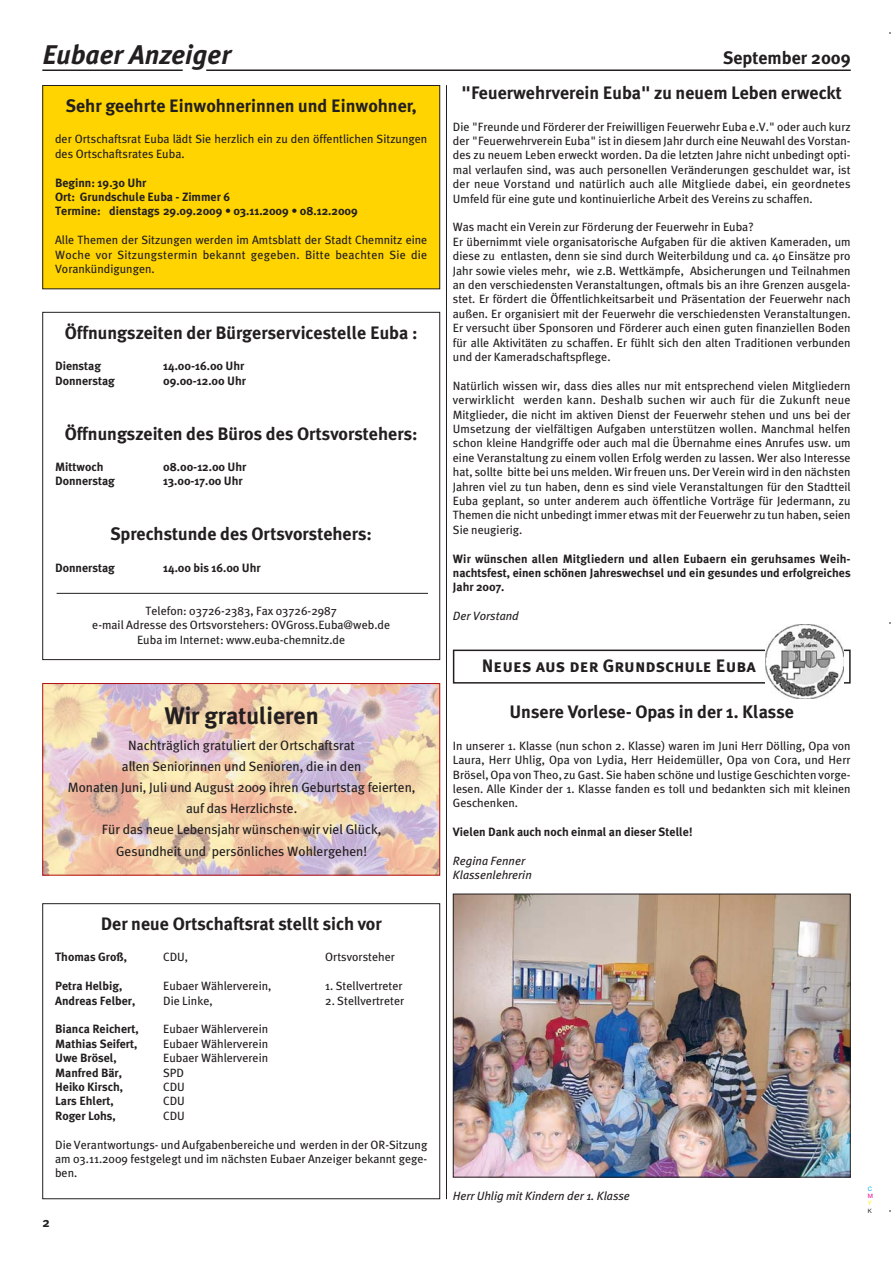
<style>
.page{position:relative;width:893px;height:1263px;background:#fff}
.page>*{position:absolute;margin:0;border:0;box-sizing:border-box;transform-origin:0 0}
.t1{font:italic 700 27px "Meta Plus";color:#231f20}
.t2{font:700 24px "Meta Plus";color:#231f20}
.t3{font:700 18px "Meta Plus";color:#231f20}
.t4{font:18px "Meta Plus Bold Caps";color:#231f20}
.t5{font:13.5px/21.1px "Meta Plus";color:#231f20;text-align:center}
.t6{font:700 13.5px "Meta Plus";color:#231f20}
.t7{font:12px/14.4px "Meta Plus";color:#231f20;text-align:justify}
.t8{font:700 12px/14.4px "Meta Plus";color:#231f20}
.t9{font:italic 12px/14.4px "Meta Plus";color:#231f20}
.t10{font:6px "Helvetica Neue";color:#00adef}
.t11{font:6px "Helvetica Neue";color:#ec008c}
.t12{font:6px "Helvetica Neue";color:#fff200}
.t13{font:6px "Helvetica Neue";color:#231f20}
</style>
<div class="page">
<svg style="left:42px;top:312px;width:398px;height:348px"></svg>
<hr style="left:42px;top:69px;width:141px;height:2px;background:#231f20">
<hr style="left:206px;top:69px;width:644px;height:2px;background:#231f20">
<hr style="left:446px;top:85px;width:1px;height:1114px;background:#231f20">
<div style="left:453px;top:650px;width:397px;height:34px;border:2px solid #231f20"></div>
<img style="left:766px;top:624px;width:77px;height:75px">
<img style="left:44px;top:685px;width:394px;height:189px">
<div style="left:42px;top:683px;width:398px;height:193px;border:1px solid #b01016"></div>
<div style="left:43px;top:85px;width:396px;height:204px;background:#ffd400"></div>
<div style="left:42px;top:85px;width:398px;height:204px;border:1px solid #231f20"></div>
<div style="left:42px;top:903px;width:398px;height:296px;border:1px solid #231f20"></div>
<img style="left:455px;top:896px;width:393px;height:280px">
<div style="left:453px;top:894px;width:397px;height:284px;border:1px solid #231f20"></div>
<h1 class="t1" style="left:42px;top:43px;width:190px">Eubaer Anzeiger</h1>
<h3 class="t3" style="left:723px;top:51px;width:129px">September 2009</h3>
<h3 class="t3" style="left:66px;top:98px;width:352px">Sehr geehrte Einwohnerinnen und Einwohner,</h3>
<p class="t7" style="left:55px;top:133px;width:374px">der Ortschaftsrat Euba lädt Sie herzlich ein zu den öffentlichen Sitzungen des Ortschaftsrates Euba.</p>
<p class="t8" style="left:55px;top:176px;width:304px">Beginn: 19.30 Uhr<br>Ort: Grundschule Euba - Zimmer 6<br>Termine: dienstags 29.09.2009 • 03.11.2009 • 08.12.2009</p>
<p class="t7" style="left:55px;top:233px;width:374px">Alle Themen der Sitzungen werden im Amtsblatt der Stadt Chemnitz eine Woche vor Sitzungstermin bekannt gegeben. Bitte beachten Sie die Vorankündigungen.</p>
<h3 class="t3" style="left:65px;top:325px;width:354px">Öffnungszeiten der Bürgerservicestelle Euba :</h3>
<p class="t8" style="left:55px;top:359px;width:48px">Dienstag</p>
<p class="t8" style="left:163px;top:359px;width:83px">14.00-16.00 Uhr</p>
<p class="t8" style="left:55px;top:374px;width:61px">Donnerstag</p>
<p class="t8" style="left:163px;top:374px;width:84px">09.00-12.00 Uhr</p>
<h3 class="t3" style="left:65px;top:426px;width:354px">Öffnungszeiten des Büros des Ortsvorstehers:</h3>
<p class="t8" style="left:55px;top:460px;width:50px">Mittwoch</p>
<p class="t8" style="left:163px;top:460px;width:85px">08.00-12.00 Uhr</p>
<p class="t8" style="left:55px;top:475px;width:61px">Donnerstag</p>
<p class="t8" style="left:163px;top:475px;width:81px">13.00-17.00 Uhr</p>
<h3 class="t3" style="left:110px;top:527px;width:263px">Sprechstunde des Ortsvorstehers:</h3>
<p class="t8" style="left:55px;top:561px;width:61px">Donnerstag</p>
<p class="t8" style="left:163px;top:561px;width:99px">14.00 bis 16.00 Uhr</p>
<p class="t7" style="left:92px;top:604px;width:299px;text-align:center">Telefon: 03726-2383, Fax 03726-2987<br>e-mail Adresse des Ortsvorstehers: OVGross.Euba@web.de<br>Euba im Internet: www.euba-chemnitz.de</p>
<h2 class="t2" style="left:164px;top:706px;width:156px">Wir gratulieren</h2>
<p class="t5" style="left:68px;top:735px;width:349px">Nachträglich gratuliert der Ortschaftsrat<br>allen Seniorinnen und Senioren, die in den<br>Monaten Juni, Juli und August 2009 ihren Geburtstag feierten, auf das Herzlichste.<br>Für das neue Lebensjahr wünschen wir viel Glück, Gesundheit und persönliches Wohlergehen!</p>
<h3 class="t3" style="left:101px;top:917px;width:282px">Der neue Ortschaftsrat stellt sich vor</h3>
<p class="t8" style="left:55px;top:951px;width:73px">Thomas Groß,</p>
<p class="t7" style="left:163px;top:951px;width:27px">CDU,</p>
<p class="t7" style="left:325px;top:951px;width:71px">Ortsvorsteher</p>
<p class="t8" style="left:55px;top:980px;width:69px">Petra Helbig,</p>
<p class="t7" style="left:163px;top:980px;width:110px">Eubaer Wählerverein,</p>
<p class="t7" style="left:325px;top:980px;width:79px">1. Stellvertreter</p>
<p class="t8" style="left:55px;top:994px;width:82px">Andreas Felber,</p>
<p class="t7" style="left:163px;top:994px;width:51px">Die Linke,</p>
<p class="t7" style="left:325px;top:994px;width:80px">2. Stellvertreter</p>
<p class="t8" style="left:55px;top:1023px;width:85px">Bianca Reichert,</p>
<p class="t7" style="left:163px;top:1023px;width:106px">Eubaer Wählerverein</p>
<p class="t8" style="left:55px;top:1037px;width:84px">Mathias Seifert,</p>
<p class="t7" style="left:163px;top:1037px;width:106px">Eubaer Wählerverein</p>
<p class="t8" style="left:55px;top:1052px;width:63px">Uwe Brösel,</p>
<p class="t7" style="left:163px;top:1052px;width:106px">Eubaer Wählerverein</p>
<p class="t8" style="left:55px;top:1066px;width:68px">Manfred Bär,</p>
<p class="t7" style="left:163px;top:1066px;width:23px">SPD</p>
<p class="t8" style="left:55px;top:1080px;width:69px">Heiko Kirsch,</p>
<p class="t7" style="left:163px;top:1080px;width:23px">CDU</p>
<p class="t8" style="left:55px;top:1095px;width:60px">Lars Ehlert,</p>
<p class="t7" style="left:163px;top:1095px;width:23px">CDU</p>
<p class="t8" style="left:55px;top:1109px;width:62px">Roger Lohs,</p>
<p class="t7" style="left:163px;top:1109px;width:23px">CDU</p>
<p class="t7" style="left:55px;top:1138px;width:374px">Die Verantwortungs- und Aufgabenbereiche und werden in der OR-Sitzung am 03.11.2009 festgelegt und im nächsten Eubaer Anzeiger bekannt gege&shy;ben.</p>
<p class="t6" style="left:42px;top:1217px;width:9px">2</p>
<h3 class="t3" style="left:461px;top:86px;width:382px">"Feuerwehrverein Euba" zu neuem Leben erweckt</h3>
<p class="t7" style="left:453px;top:120px;width:399px">Die "Freunde und Förderer der Freiwilligen Feuerwehr Euba e.V." oder auch kurz der "Feuerwehrverein Euba" ist in diesem Jahr durch eine Neuwahl des Vorstan&shy;des zu neuem Leben erweckt worden. Da die letzten Jahre nicht unbedingt opti&shy;mal verlaufen sind, was auch personellen Veränderungen geschuldet war, ist der neue Vorstand und natürlich auch alle Mitgliede dabei, ein geordnetes Umfeld für eine gute und kontinuierliche Arbeit des Vereins zu schaffen.</p>
<p class="t7" style="left:453px;top:221px;width:399px;text-align:left">Was macht ein Verein zur Förderung der Feuerwehr in Euba?<br>Er übernimmt viele organisatorische Aufgaben für die aktiven Kameraden, um diese zu entlasten, denn sie sind durch Weiterbildung und ca. 40 Einsätze pro Jahr sowie vieles mehr, wie z.B. Wettkämpfe, Absicherungen und Teilnahmen an den verschiedensten Veranstaltungen, oftmals bis an ihre Grenzen ausgela&shy;stet. Er fördert die Öffentlichkeitsarbeit und Präsentation der Feuerwehr nach außen. Er organisiert mit der Feuerwehr die verschiedensten Veranstaltungen.<br>Er versucht über Sponsoren und Förderer auch einen guten finanziellen Boden für alle Aktivitäten zu schaffen. Er fühlt sich den alten Traditionen verbunden und der Kameradschaftspflege.</p>
<p class="t7" style="left:453px;top:379px;width:399px">Natürlich wissen wir, dass dies alles nur mit entsprechend vielen Mitgliedern verwirklicht werden kann. Deshalb suchen wir auch für die Zukunft neue Mitglieder, die nicht im aktiven Dienst der Feuerwehr stehen und uns bei der Umsetzung der vielfältigen Aufgaben unterstützen wollen. Manchmal helfen schon kleine Handgriffe oder auch mal die Übernahme eines Anrufes usw. um eine Veranstaltung zu einem vollen Erfolg werden zu lassen. Wer also Interesse hat, sollte bitte bei uns melden. Wir freuen uns. Der Verein wird in den nächsten Jahren viel zu tun haben, denn es sind viele Veranstaltungen für den Stadtteil Euba geplant, so unter anderem auch öffentliche Vorträge für Jedermann, zu Themen die nicht unbedingt immer etwas mit der Feuerwehr zu tun haben, seien Sie neugierig.</p>
<p class="t8" style="left:453px;top:552px;width:399px;text-align:justify">Wir wünschen allen Mitgliedern und allen Eubaern ein geruhsames Weih&shy;nachtsfest, einen schönen Jahreswechsel und ein gesundes und erfolgreiches Jahr 2007.</p>
<p class="t9" style="left:453px;top:610px;width:67px">Der Vorstand</p>
<h3 class="t4" style="left:482px;top:655px;width:275px">Neues aus der Grundschule Euba</h3>
<h3 class="t3" style="left:509px;top:705px;width:286px">Unsere Vorlese- Opas in der 1. Klasse</h3>
<p class="t7" style="left:453px;top:739px;width:399px">In unserer 1. Klasse (nun schon 2. Klasse) waren im Juni Herr Dölling, Opa von Laura, Herr Uhlig, Opa von Lydia, Herr Heidemüller, Opa von Cora, und Herr Brösel, Opa von Theo, zu Gast. Sie haben schöne und lustige Geschichten vorge&shy;lesen. Alle Kinder der 1. Klasse fanden es toll und bedankten sich mit kleinen Geschenken.</p>
<p class="t8" style="left:453px;top:825px;width:241px">Vielen Dank auch noch einmal an dieser Stelle!</p>
<p class="t9" style="left:453px;top:854px;width:80px">Regina Fenner<br>Klassenlehrerin</p>
<p class="t9" style="left:453px;top:1189px;width:179px">Herr Uhlig mit Kindern der 1. Klasse</p>
<p class="t10" style="left:867px;top:1187px;width:6px">C</p>
<p class="t11" style="left:867px;top:1194px;width:7px">M</p>
<p class="t12" style="left:867px;top:1201px;width:5px">Y</p>
<p class="t13" style="left:867px;top:1208px;width:6px">K</p>
</div>
